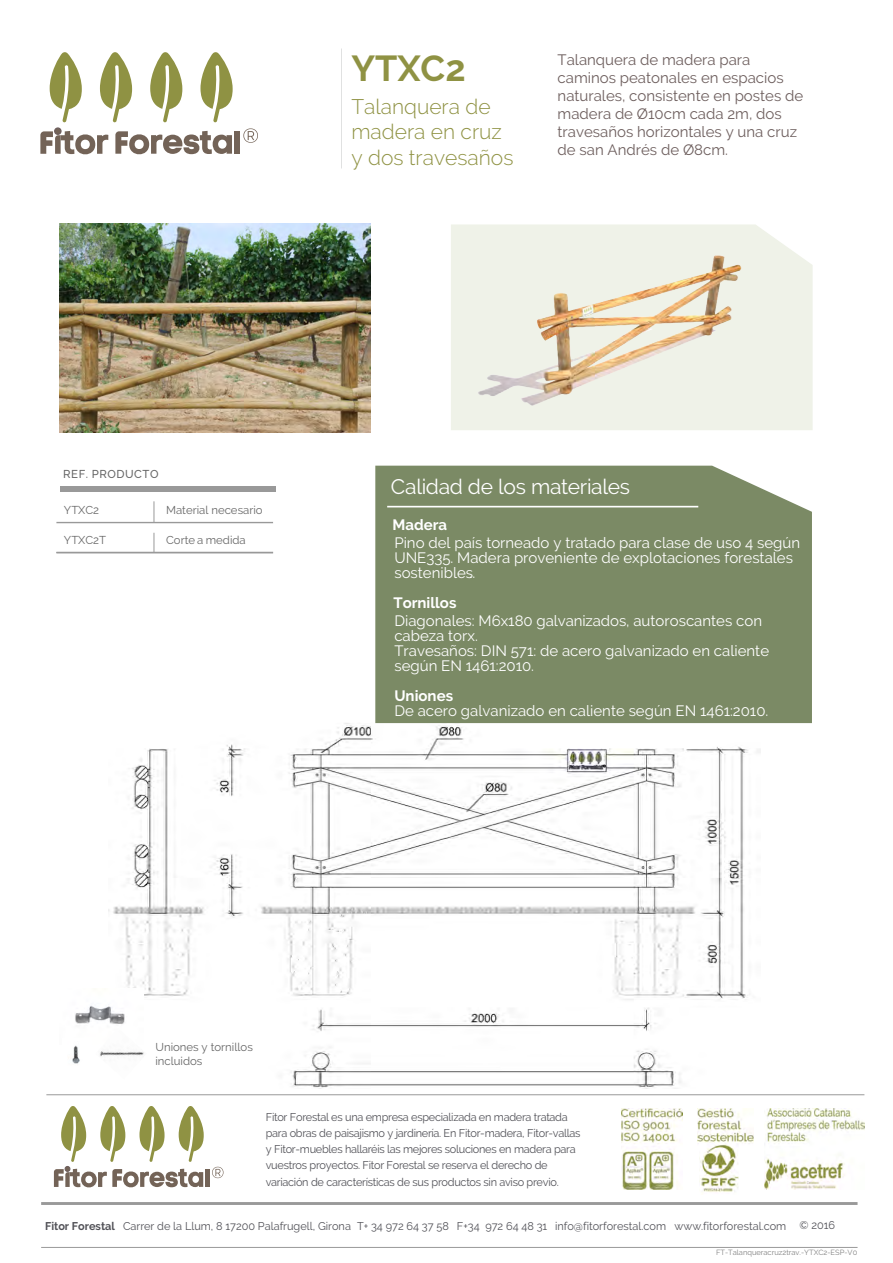
<style>
.page{position:relative;width:893px;height:1263px;background:#fff}
.page>*{position:absolute;margin:0;border:0;box-sizing:border-box;transform-origin:0 0}
.t1{font:700 36px "Raleway";color:#8f9243}
.t2{font:300 21px/25.2px "Raleway";color:#8f9243}
.t3{font:21px "Raleway";letter-spacing:-.015em;color:#fff}
.t4{font:15px/15px "Raleway";color:#fff}
.t5{font:15px/18px "Raleway";color:#6d5e5d}
.t6{font:700 15px "Raleway";color:#fff}
.t7{font:11.4px/13.6px "Raleway";color:#666}
.t8{font:500 11.4px "Raleway";letter-spacing:.05em;color:#666}
.t9{font:11.25px/16.4px "Raleway";letter-spacing:-.025em;color:#525258}
.t10{font:11.25px "Raleway";color:#525258}
.t11{font:7.5px "Raleway";color:#808080}
.s1{font-weight:700}
.s2{font-style:inherit}
</style>
<div class="page">
<img style="left:108px;top:723px;width:652px;height:365px">
<div style="left:451px;top:224px;width:362px;height:206px;background:#eff2e8"></div>
<div style="left:60px;top:486px;width:215px;height:6px;background:#999"></div>
<svg style="left:50px;top:52px;width:32px;height:70px"></svg>
<svg style="left:200px;top:52px;width:33px;height:70px"></svg>
<svg style="left:100px;top:52px;width:32px;height:70px"></svg>
<svg style="left:150px;top:52px;width:32px;height:70px"></svg>
<div style="left:235px;top:131px;width:5px;height:23px;background:#736357"></div>
<svg style="left:115px;top:131px;width:117px;height:24px"></svg>
<svg style="left:40px;top:129px;width:68px;height:26px"></svg>
<div style="left:54px;top:127px;width:8px;height:8px;border:1px solid #6d5e5d;border-radius:50%"></div>
<svg style="left:243px;top:128px;width:15px;height:15px"></svg>
<img style="left:472px;top:246px;width:288px;height:170px">
<div style="left:205px;top:1169px;width:5px;height:18px;background:#736357"></div>
<svg style="left:54px;top:1106px;width:150px;height:82px"></svg>
<svg style="left:212px;top:1167px;width:11px;height:11px"></svg>
<hr style="left:41px;top:1202px;width:816px;height:3px;background:#999">
<hr style="left:41px;top:1247px;width:816px;height:1px;background:#999">
<svg style="left:154px;top:501px;width:1px;height:21px"></svg>
<svg style="left:154px;top:533px;width:1px;height:19px"></svg>
<hr style="left:56px;top:522px;width:217px;height:1px;background:#999">
<hr style="left:46px;top:1094px;width:818px;height:1px;background:#999">
<hr style="left:56px;top:552px;width:217px;height:1px;background:#999">
<img style="left:75px;top:988px;width:68px;height:40px">
<img style="left:72px;top:1045px;width:8px;height:19px">
<img style="left:100px;top:1028px;width:47px;height:51px">
<div style="left:375px;top:466px;width:437px;height:257px;background:#7b8a65"></div>
<hr style="left:387px;top:506px;width:311px;height:2px;background:#fff">
<img style="left:60px;top:224px;width:311px;height:208px">
<img style="left:764px;top:1109px;width:100px;height:80px">
<img style="left:622px;top:1109px;width:61px;height:80px">
<img style="left:697px;top:1109px;width:57px;height:34px">
<img style="left:700px;top:1144px;width:38px;height:48px">
<h1 class="t1" style="left:351px;top:48px;width:116px">YTXC2</h1>
<h2 class="t2" style="left:351px;top:94px;width:164px">Talanquera de madera en cruz y dos travesaños</h2>
<p class="t5" style="left:558px;top:51px;width:247px">Talanquera de madera para caminos peatonales en espacios naturales, consistente en postes de madera de Ø10cm cada 2m, dos travesaños horizontales y una cruz de san Andrés de Ø8cm.</p>
<p class="t8" style="left:63px;top:467px;width:97px">REF. PRODUCTO</p>
<p class="t7" style="left:64px;top:503px;width:37px">YTXC2</p>
<p class="t7" style="left:64px;top:533px;width:44px">YTXC2T</p>
<p class="t7" style="left:166px;top:503px;width:98px">Material necesario</p>
<p class="t7" style="left:166px;top:533px;width:81px">Corte a medida</p>
<h2 class="t3" style="left:391px;top:474px;width:241px">Calidad de los materiales</h2>
<p class="t6" style="left:392px;top:517px;width:56px">Madera</p>
<p class="t4" style="left:394px;top:536px;width:407px">Pino del país torneado y tratado para clase de uso 4 según<br>UNE335. Madera proveniente de explotaciones forestales sostenibles..</p>
<p class="t4" style="left:393px;top:594px;width:370px;line-height:18px"><span class="s1">Tornillo</span><span class="s1">s<br></span>Diagonales: M6x180 galvanizados, autoroscantes con</p>
<p class="t4" style="left:394px;top:628px;width:376px">cabeza torx.<br>Travesaños: DIN 571: de acero galvanizado en caliente según EN 1461:2010.</p>
<p class="t4" style="left:394px;top:688px;width:375px"><span class="s1">Union</span><span class="s1">e</span><span class="s1">s<br></span>De acero galvanizado en caliente según EN 1461:2010.</p>
<p class="t7" style="left:155px;top:1040px;width:99px">Uniones y tornillos incluidos</p>
<p class="t9" style="left:266px;top:1108px;width:316px">Fitor Forestal es una empresa especializada en madera tratada para obras de paisajismo y jardinería. En Fitor-madera, Fitor-vallas y Fitor-muebles hallaréis las mejores soluciones en madera para vuestros proyectos. Fitor Forestal se reserva el derecho de variación de características de sus productos sin aviso previo.</p>
<p class="t10" style="left:45px;top:1219px;width:792px"><span class="s1">Fitor Forestal</span> <span class="s2">Carrer de la Llum, 8 17200 Palafrugell</span>, Girona T+ 34 972 64 37 58 F+34 972 64 48 31 info@fitorf<span class="s2">orestal.</span>com www.fitorforestal.com <span class="s2">© 2016</span></p>
<p class="t11" style="left:716px;top:1248px;width:143px">FT-Talanqueracruz2trav.-YTXC2-ESP-V0</p>
</div>
